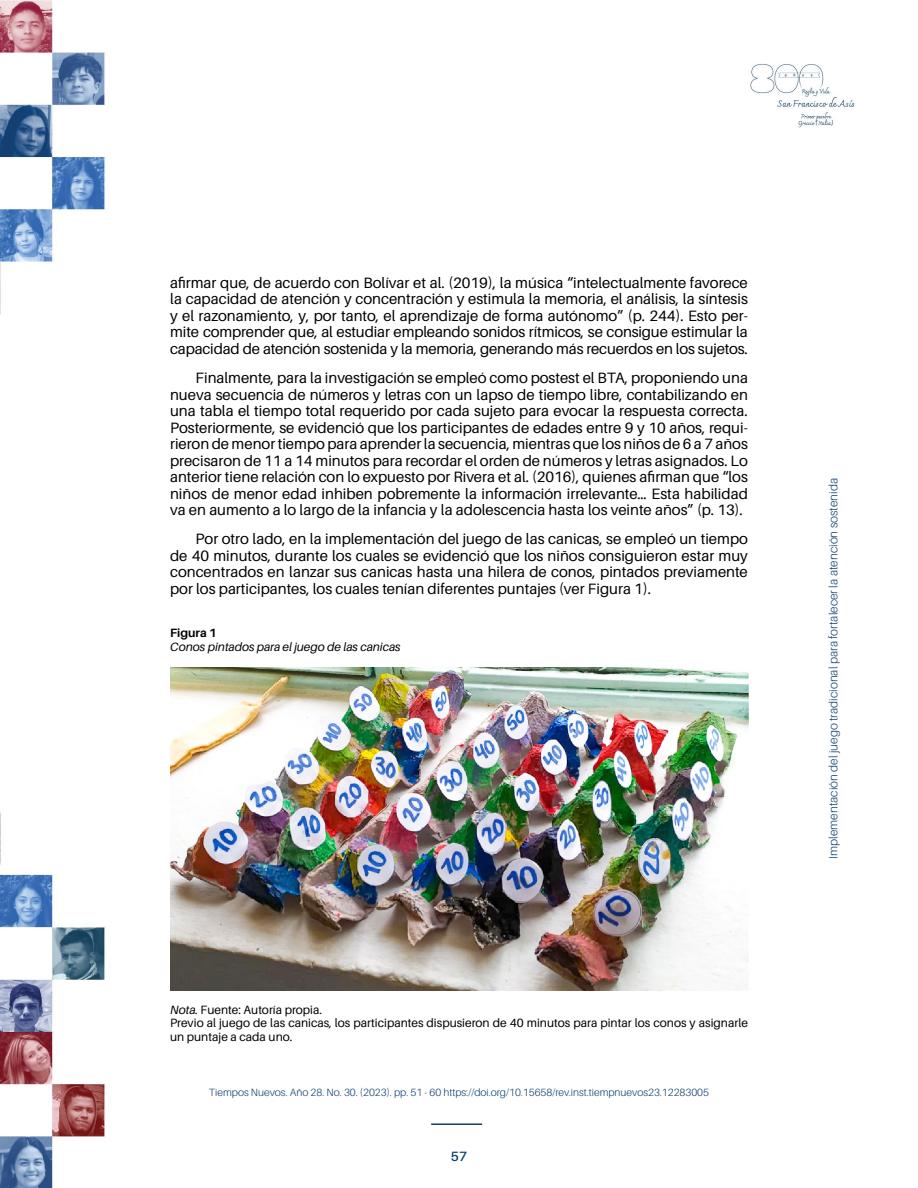
<style>
.page{position:relative;width:918px;height:1188px;background:#fff}
.page>*{position:absolute;margin:0;border:0;box-sizing:border-box;transform-origin:0 0}
.t1{font:15px/16.5px "Aileron";color:#000;text-align:justify}
.t2{font:600 13.5px "Aileron";color:#114070}
.t3{font:12px/13.5px "Aileron";color:#000}
.t4{font:300 12px "Aileron";color:#114070}
.t5{font:italic 12px "Aileron";color:#000}
.t6{font:700 12px "Aileron";color:#000}
.t7{font:300 10.5px "Aileron";color:#114070}
.s1{font-style:italic}
</style>
<div class="page">
<img style="left:0;top:0;width:855px;height:1188px">
<hr style="left:431px;top:1123px;width:51px;height:2px;background:#114070">
<img style="left:170px;top:667px;width:578px;height:323px">
<p class="t1" style="left:170px;top:275px;width:579px">afirmar que, de acuerdo con Bolívar et al. (2019), la música “intelectualmente favorece la capacidad de atención y concentración y estimula la memoria, el análisis, la síntesis y el razonamiento, y, por tanto, el aprendizaje de forma autónomo” (p. 244). Esto per&shy;mite comprender que, al estudiar empleando sonidos rítmicos, se consigue estimular la capacidad de atención sostenida y la memoria, generando más recuerdos en los sujetos.</p>
<p class="t1" style="left:170px;top:370px;width:579px;text-indent:26px">Finalmente, para la investigación se empleó como postest el BTA, proponiendo una nueva secuencia de números y letras con un lapso de tiempo libre, contabilizando en una tabla el tiempo total requerido por cada sujeto para evocar la respuesta correcta.<br>Posteriormente, se evidenció que los participantes de edades entre 9 y 10 años, requi&shy;rieron de menor tiempo para aprender la secuencia, mientras que los niños de 6 a 7 años precisaron de 11 a 14 minutos para recordar el orden de números y letras asignados. Lo anterior tiene relación con lo expuesto por Rivera et al. (2016), quienes afirman que “los niños de menor edad inhiben pobremente la información irrelevante… Esta habilidad va en aumento a lo largo de la infancia y la adolescencia hasta los veinte años” (p. 13).</p>
<p class="t1" style="left:170px;top:531px;width:579px;text-indent:26px">Por otro lado, en la implementación del juego de las canicas, se empleó un tiempo de 40 minutos, durante los cuales se evidenció que los niños consiguieron estar muy concentrados en lanzar sus canicas hasta una hilera de conos, pintados previamente por los participantes, los cuales tenían diferentes puntajes (ver Figura 1).</p>
<p class="t6" style="left:170px;top:626px;width:48px">Figura 1</p>
<p class="t5" style="left:170px;top:640px;width:232px">Conos pintados para el juego de las canicas</p>
<p class="t3" style="left:170px;top:1003px;width:579px"><span class="s1">Nota.</span> Fuente: Autoría propia.<br>Previo al juego de las canicas, los participantes dispusieron de 40 minutos para pintar los conos y asignarle un puntaje a cada uno.</p>
<p class="t7" style="left:209px;top:1087px;width:502px">Tiempos Nuevos. Año 28. No. 30. (2023). pp. 51 - 60 https://doi.org/10.15658/rev.inst.tiempnuevos23.12283005</p>
<p class="t2" style="left:451px;top:1149px;width:18px">57</p>
<p class="t4" style="left:827px;top:859px;width:382px;rotate:-90deg">Implementación del juego tradicional para fortalecer la atención sostenida</p>
</div>
